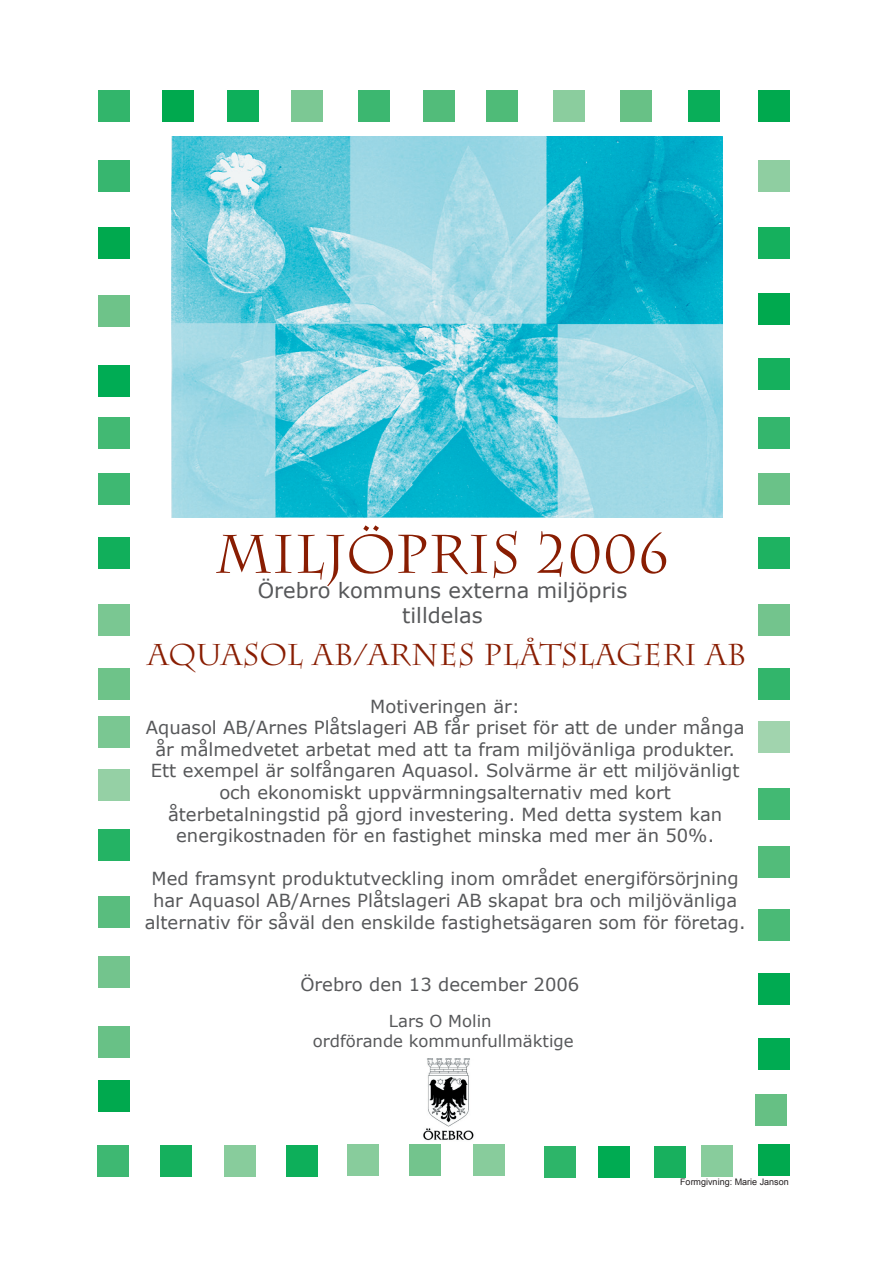
<style>
.page{position:relative;width:893px;height:1263px;background:#fff}
.page>*{position:absolute;margin:0;border:0;box-sizing:border-box;transform-origin:0 0}
.t1{font:54px "Charlemagne Std";color:#891d02}
.t2{font:30px "Charlemagne Std";color:#891d02}
.t3{font:21px/25.2px "Verdana";color:#57585a;text-align:center}
.t4{font:18px/21.6px "Verdana";color:#57585a;text-align:center}
.t5{font:16.5px/19.8px "Verdana";color:#57585a;text-align:center}
.t6{font:9px "Arial";color:#231f20}
</style>
<div class="page">
<div style="left:162px;top:90px;width:32px;height:32px;background:#00a94e"></div>
<div style="left:291px;top:90px;width:32px;height:32px;background:#7cc894"></div>
<div style="left:228px;top:90px;width:31px;height:32px;background:#0daf5a"></div>
<div style="left:758px;top:973px;width:31px;height:31px;background:#00aa51"></div>
<div style="left:97px;top:1145px;width:32px;height:32px;background:#3eb872"></div>
<div style="left:423px;top:90px;width:32px;height:32px;background:#52bc7a"></div>
<div style="left:756px;top:1094px;width:31px;height:32px;background:#66c084"></div>
<div style="left:758px;top:788px;width:31px;height:32px;background:#42b973"></div>
<div style="left:486px;top:90px;width:31px;height:32px;background:#4fbb78"></div>
<div style="left:689px;top:90px;width:31px;height:32px;background:#09ae59"></div>
<div style="left:620px;top:90px;width:32px;height:32px;background:#68c186"></div>
<div style="left:553px;top:90px;width:31px;height:32px;background:#8bcd9e"></div>
<div style="left:758px;top:909px;width:31px;height:32px;background:#4aba76"></div>
<div style="left:758px;top:90px;width:31px;height:32px;background:#00a94e"></div>
<div style="left:99px;top:417px;width:31px;height:32px;background:#42b973"></div>
<div style="left:99px;top:365px;width:31px;height:32px;background:#00ac54"></div>
<div style="left:99px;top:90px;width:31px;height:32px;background:#32b56b"></div>
<div style="left:758px;top:1038px;width:31px;height:32px;background:#00ab52"></div>
<div style="left:358px;top:90px;width:32px;height:32px;background:#3cb770"></div>
<div style="left:99px;top:160px;width:31px;height:32px;background:#37b66f"></div>
<div style="left:99px;top:227px;width:31px;height:32px;background:#00a94e"></div>
<div style="left:99px;top:295px;width:31px;height:32px;background:#6ec389"></div>
<div style="left:758px;top:668px;width:31px;height:32px;background:#32b56b"></div>
<div style="left:758px;top:604px;width:31px;height:32px;background:#73c48d"></div>
<div style="left:758px;top:473px;width:31px;height:32px;background:#6ac288"></div>
<div style="left:758px;top:417px;width:31px;height:32px;background:#34b66d"></div>
<div style="left:758px;top:358px;width:31px;height:31px;background:#15b05d"></div>
<div style="left:758px;top:293px;width:31px;height:32px;background:#00a94e"></div>
<div style="left:758px;top:227px;width:31px;height:32px;background:#15b05d"></div>
<div style="left:758px;top:160px;width:31px;height:32px;background:#8fcea1"></div>
<div style="left:758px;top:1144px;width:31px;height:32px;background:#00a94e"></div>
<div style="left:99px;top:604px;width:31px;height:32px;background:#7ac792"></div>
<div style="left:99px;top:537px;width:31px;height:31px;background:#11af5b"></div>
<div style="left:99px;top:473px;width:31px;height:32px;background:#3eb872"></div>
<div style="left:160px;top:1145px;width:32px;height:32px;background:#15b05d"></div>
<div style="left:598px;top:1146px;width:32px;height:32px;background:#00ab52"></div>
<div style="left:544px;top:1146px;width:31px;height:32px;background:#2db569"></div>
<div style="left:701px;top:1145px;width:32px;height:32px;background:#88cc9c"></div>
<div style="left:473px;top:1144px;width:31px;height:32px;background:#88cc9c"></div>
<div style="left:409px;top:1144px;width:32px;height:32px;background:#73c48d"></div>
<div style="left:347px;top:1144px;width:32px;height:32px;background:#88cc9c"></div>
<div style="left:286px;top:1145px;width:31px;height:32px;background:#0daf5a"></div>
<div style="left:224px;top:1145px;width:32px;height:32px;background:#88cc9c"></div>
<div style="left:99px;top:668px;width:31px;height:32px;background:#6ec389"></div>
<div style="left:654px;top:1146px;width:31px;height:32px;background:#18b05e"></div>
<div style="left:758px;top:846px;width:31px;height:31px;background:#52bc7a"></div>
<div style="left:99px;top:1080px;width:31px;height:32px;background:#00a94e"></div>
<div style="left:99px;top:956px;width:31px;height:31px;background:#73c48d"></div>
<div style="left:99px;top:1026px;width:31px;height:32px;background:#68c186"></div>
<div style="left:99px;top:896px;width:31px;height:31px;background:#59bd7e"></div>
<div style="left:99px;top:769px;width:31px;height:32px;background:#95d0a5"></div>
<div style="left:99px;top:829px;width:31px;height:31px;background:#24b364"></div>
<div style="left:758px;top:721px;width:31px;height:31px;background:#a1d4ae"></div>
<div style="left:99px;top:716px;width:31px;height:32px;background:#7ac792"></div>
<div style="left:758px;top:537px;width:31px;height:31px;background:#1eb261"></div>
<img style="left:172px;top:137px;width:551px;height:381px">
<img style="left:423px;top:1058px;width:51px;height:83px">
<h1 class="t1" style="left:215px;top:523px;width:456px">MILJÖPRIS 2006</h1>
<p class="t3" style="left:258px;top:577px;width:371px">Örebro kommuns externa miljöpris tilldelas</p>
<h2 class="t2" style="left:147px;top:637px;width:601px">AQUASOL AB/ARNES PLÅTSLAGERI AB</h2>
<p class="t4" style="left:146px;top:695px;width:600px">Motiveringen är:<br>Aquasol AB/Arnes Plåtslageri AB får priset för att de under många år målmedvetet arbetat med att ta fram miljövänliga produkter.<br>Ett exempel är solfångaren Aquasol. Solvärme är ett miljövänligt och ekonomiskt uppvärmningsalternativ med kort återbetalningstid på gjord investering. Med detta system kan energikostnaden för en fastighet minska med mer än 50%.</p>
<p class="t4" style="left:145px;top:867px;width:602px">Med framsynt produktutveckling inom området energiförsörjning har Aquasol AB/Arnes Plåtslageri AB skapat bra och miljövänliga alternativ för såväl den enskilde fastighetsägaren som för företag.</p>
<p class="t4" style="left:300px;top:973px;width:280px">Örebro den 13 december 2006</p>
<p class="t5" style="left:313px;top:1010px;width:262px">Lars O Molin<br>ordförande kommunfullmäktige</p>
<p class="t6" style="left:680px;top:1176px;width:110px">Formgivning: Marie Janson</p>
</div>
